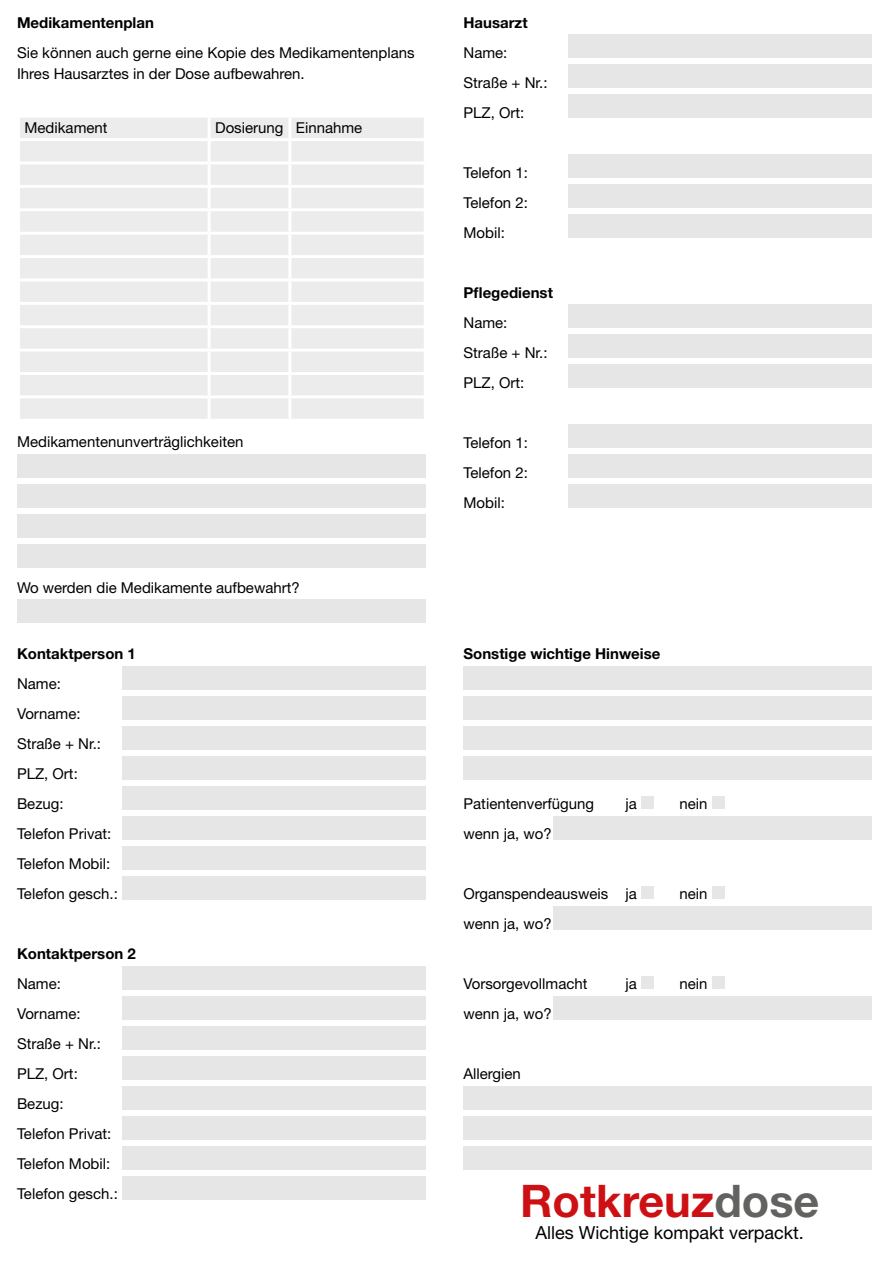
<style>
.page{position:relative;width:893px;height:1263px;background:#fff}
.page>*{position:absolute;margin:0;border:0;box-sizing:border-box;transform-origin:0 0}
.t1{font:700 45px "Helvetica Neue LT Std";color:#cd1013}
.t2{font:18px "Helvetica Neue LT Std";color:#000}
.t3{font:15px/30px "Helvetica Neue LT Std";color:#000}
.t4{font:700 15px "Helvetica Neue LT Std";color:#000}
.s1{color:#626261}
</style>
<div class="page">
<div style="left:568px;top:34px;width:304px;height:24px;background:#e6e6e6"></div>
<div style="left:568px;top:64px;width:304px;height:24px;background:#e6e6e6"></div>
<div style="left:568px;top:94px;width:304px;height:24px;background:#e6e6e6"></div>
<div style="left:568px;top:154px;width:304px;height:24px;background:#e6e6e6"></div>
<div style="left:568px;top:184px;width:304px;height:24px;background:#e6e6e6"></div>
<div style="left:568px;top:214px;width:304px;height:24px;background:#e6e6e6"></div>
<div style="left:568px;top:304px;width:304px;height:24px;background:#e6e6e6"></div>
<div style="left:568px;top:334px;width:304px;height:24px;background:#e6e6e6"></div>
<div style="left:568px;top:364px;width:304px;height:24px;background:#e6e6e6"></div>
<div style="left:568px;top:424px;width:304px;height:24px;background:#e6e6e6"></div>
<div style="left:568px;top:454px;width:304px;height:24px;background:#e6e6e6"></div>
<div style="left:568px;top:484px;width:304px;height:24px;background:#e6e6e6"></div>
<div style="left:122px;top:666px;width:303px;height:23px;background:#e6e6e6"></div>
<div style="left:122px;top:696px;width:303px;height:23px;background:#e6e6e6"></div>
<div style="left:122px;top:726px;width:303px;height:23px;background:#e6e6e6"></div>
<div style="left:122px;top:756px;width:303px;height:23px;background:#e6e6e6"></div>
<div style="left:122px;top:786px;width:303px;height:23px;background:#e6e6e6"></div>
<div style="left:122px;top:816px;width:303px;height:23px;background:#e6e6e6"></div>
<div style="left:122px;top:846px;width:303px;height:23px;background:#e6e6e6"></div>
<div style="left:122px;top:876px;width:303px;height:23px;background:#e6e6e6"></div>
<div style="left:122px;top:966px;width:303px;height:23px;background:#e6e6e6"></div>
<div style="left:122px;top:996px;width:303px;height:23px;background:#e6e6e6"></div>
<div style="left:122px;top:1026px;width:303px;height:23px;background:#e6e6e6"></div>
<div style="left:122px;top:1056px;width:303px;height:23px;background:#e6e6e6"></div>
<div style="left:122px;top:1086px;width:303px;height:23px;background:#e6e6e6"></div>
<div style="left:122px;top:1116px;width:303px;height:23px;background:#e6e6e6"></div>
<div style="left:122px;top:1146px;width:303px;height:23px;background:#e6e6e6"></div>
<div style="left:122px;top:1176px;width:303px;height:23px;background:#e6e6e6"></div>
<div style="left:20px;top:118px;width:404px;height:301px;background:#ececec"></div>
<hr style="left:208px;top:118px;width:3px;height:20px;background:#fff">
<hr style="left:288px;top:118px;width:3px;height:20px;background:#fff">
<hr style="left:17px;top:138px;width:192px;height:3px;background:#fff">
<hr style="left:209px;top:138px;width:81px;height:3px;background:#fff">
<hr style="left:208px;top:141px;width:3px;height:20px;background:#fff">
<hr style="left:290px;top:138px;width:137px;height:3px;background:#fff">
<hr style="left:288px;top:141px;width:3px;height:20px;background:#fff">
<hr style="left:17px;top:161px;width:192px;height:3px;background:#fff">
<hr style="left:209px;top:161px;width:81px;height:3px;background:#fff">
<hr style="left:208px;top:164px;width:3px;height:21px;background:#fff">
<hr style="left:290px;top:161px;width:137px;height:3px;background:#fff">
<hr style="left:288px;top:164px;width:3px;height:21px;background:#fff">
<hr style="left:17px;top:185px;width:192px;height:3px;background:#fff">
<hr style="left:209px;top:185px;width:81px;height:3px;background:#fff">
<hr style="left:208px;top:188px;width:3px;height:20px;background:#fff">
<hr style="left:290px;top:185px;width:137px;height:3px;background:#fff">
<hr style="left:288px;top:188px;width:3px;height:20px;background:#fff">
<hr style="left:17px;top:208px;width:192px;height:3px;background:#fff">
<hr style="left:209px;top:208px;width:81px;height:3px;background:#fff">
<hr style="left:208px;top:211px;width:3px;height:21px;background:#fff">
<hr style="left:290px;top:208px;width:137px;height:3px;background:#fff">
<hr style="left:288px;top:211px;width:3px;height:21px;background:#fff">
<hr style="left:17px;top:232px;width:192px;height:3px;background:#fff">
<hr style="left:209px;top:232px;width:81px;height:3px;background:#fff">
<hr style="left:208px;top:235px;width:3px;height:20px;background:#fff">
<hr style="left:290px;top:232px;width:137px;height:3px;background:#fff">
<hr style="left:288px;top:235px;width:3px;height:20px;background:#fff">
<hr style="left:17px;top:255px;width:192px;height:3px;background:#fff">
<hr style="left:209px;top:255px;width:81px;height:3px;background:#fff">
<hr style="left:208px;top:258px;width:3px;height:20px;background:#fff">
<hr style="left:290px;top:255px;width:137px;height:3px;background:#fff">
<hr style="left:288px;top:258px;width:3px;height:20px;background:#fff">
<hr style="left:17px;top:278px;width:192px;height:3px;background:#fff">
<hr style="left:209px;top:278px;width:81px;height:3px;background:#fff">
<hr style="left:208px;top:281px;width:3px;height:21px;background:#fff">
<hr style="left:290px;top:278px;width:137px;height:3px;background:#fff">
<hr style="left:288px;top:281px;width:3px;height:21px;background:#fff">
<hr style="left:17px;top:302px;width:192px;height:3px;background:#fff">
<hr style="left:209px;top:302px;width:81px;height:3px;background:#fff">
<hr style="left:208px;top:305px;width:3px;height:20px;background:#fff">
<hr style="left:290px;top:302px;width:137px;height:3px;background:#fff">
<hr style="left:288px;top:305px;width:3px;height:20px;background:#fff">
<hr style="left:17px;top:325px;width:192px;height:3px;background:#fff">
<hr style="left:209px;top:325px;width:81px;height:3px;background:#fff">
<hr style="left:208px;top:328px;width:3px;height:21px;background:#fff">
<hr style="left:290px;top:325px;width:137px;height:3px;background:#fff">
<hr style="left:288px;top:328px;width:3px;height:21px;background:#fff">
<hr style="left:17px;top:349px;width:192px;height:3px;background:#fff">
<hr style="left:209px;top:349px;width:81px;height:3px;background:#fff">
<hr style="left:208px;top:352px;width:3px;height:20px;background:#fff">
<hr style="left:290px;top:349px;width:137px;height:3px;background:#fff">
<hr style="left:288px;top:352px;width:3px;height:20px;background:#fff">
<hr style="left:17px;top:372px;width:192px;height:3px;background:#fff">
<hr style="left:209px;top:372px;width:81px;height:3px;background:#fff">
<hr style="left:208px;top:375px;width:3px;height:20px;background:#fff">
<hr style="left:290px;top:372px;width:137px;height:3px;background:#fff">
<hr style="left:288px;top:375px;width:3px;height:20px;background:#fff">
<hr style="left:17px;top:395px;width:192px;height:3px;background:#fff">
<hr style="left:209px;top:395px;width:81px;height:3px;background:#fff">
<hr style="left:208px;top:398px;width:3px;height:21px;background:#fff">
<hr style="left:290px;top:395px;width:137px;height:3px;background:#fff">
<hr style="left:288px;top:398px;width:3px;height:21px;background:#fff">
<div style="left:17px;top:454px;width:408px;height:23px;background:#e6e6e6"></div>
<div style="left:17px;top:484px;width:408px;height:23px;background:#e6e6e6"></div>
<div style="left:17px;top:514px;width:408px;height:23px;background:#e6e6e6"></div>
<div style="left:17px;top:544px;width:408px;height:23px;background:#e6e6e6"></div>
<div style="left:17px;top:599px;width:408px;height:24px;background:#e6e6e6"></div>
<div style="left:463px;top:666px;width:409px;height:23px;background:#e6e6e6"></div>
<div style="left:463px;top:696px;width:409px;height:23px;background:#e6e6e6"></div>
<div style="left:463px;top:726px;width:409px;height:23px;background:#e6e6e6"></div>
<div style="left:463px;top:756px;width:409px;height:23px;background:#e6e6e6"></div>
<div style="left:641px;top:796px;width:13px;height:13px;background:#e6e6e6"></div>
<div style="left:712px;top:796px;width:12px;height:13px;background:#e6e6e6"></div>
<div style="left:553px;top:816px;width:319px;height:23px;background:#e6e6e6"></div>
<div style="left:641px;top:886px;width:13px;height:13px;background:#e6e6e6"></div>
<div style="left:712px;top:886px;width:12px;height:13px;background:#e6e6e6"></div>
<div style="left:553px;top:906px;width:319px;height:23px;background:#e6e6e6"></div>
<div style="left:641px;top:976px;width:13px;height:13px;background:#e6e6e6"></div>
<div style="left:712px;top:976px;width:12px;height:13px;background:#e6e6e6"></div>
<div style="left:553px;top:996px;width:319px;height:23px;background:#e6e6e6"></div>
<div style="left:463px;top:1086px;width:409px;height:23px;background:#e6e6e6"></div>
<div style="left:463px;top:1116px;width:409px;height:23px;background:#e6e6e6"></div>
<div style="left:463px;top:1146px;width:409px;height:23px;background:#e6e6e6"></div>
<p class="t4" style="left:17px;top:13px;width:138px">Medikamentenplan</p>
<p class="t3" style="left:17px;top:42px;width:399px;line-height:21px">Sie können auch gerne eine Kopie des Medikamentenplans<br>Ihres Hausarztes in der Dose aufbewahren.</p>
<p class="t3" style="left:25px;top:112px;width:85px">Medikament</p>
<p class="t3" style="left:215px;top:112px;width:149px">Dosierung Einnahme</p>
<p class="t3" style="left:17px;top:427px;width:228px">Medikamentenunverträglichkeiten</p>
<p class="t3" style="left:17px;top:572px;width:284px">Wo werden die Medikamente aufbewahrt?</p>
<p class="t4" style="left:17px;top:645px;width:120px">Kontaktperson 1</p>
<p class="t3" style="left:17px;top:669px;width:102px">Name:<br>Vorname:<br>Straße + Nr.:<br>PLZ, Ort:<br>Bezug:<br>Telefon Privat:<br>Telefon Mobil:<br>Telefon gesch.:</p>
<p class="t4" style="left:17px;top:945px;width:120px">Kontaktperson 2</p>
<p class="t3" style="left:17px;top:969px;width:102px">Name:<br>Vorname:<br>Straße + Nr.:<br>PLZ, Ort:<br>Bezug:<br>Telefon Privat:<br>Telefon Mobil:<br>Telefon gesch.:</p>
<p class="t4" style="left:463px;top:13px;width:66px">Hausarzt</p>
<p class="t3" style="left:463px;top:37px;width:86px">Name:<br>Straße + Nr.:<br>PLZ, Ort:</p>
<p class="t3" style="left:463px;top:157px;width:66px;text-align:justify">Telefon 1:<br>Telefon 2:<br>Mobil:</p>
<p class="t4" style="left:463px;top:283px;width:91px">Pflegedienst</p>
<p class="t3" style="left:463px;top:307px;width:86px">Name:<br>Straße + Nr.:<br>PLZ, Ort:</p>
<p class="t3" style="left:463px;top:427px;width:66px;text-align:justify">Telefon 1:<br>Telefon 2:<br>Mobil:</p>
<p class="t4" style="left:463px;top:645px;width:198px">Sonstige wichtige Hinweise</p>
<p class="t3" style="left:463px;top:789px;width:132px">Patientenverfügung</p>
<p class="t3" style="left:625px;top:789px;width:13px">ja</p>
<p class="t3" style="left:679px;top:789px;width:30px">nein</p>
<p class="t3" style="left:463px;top:819px;width:90px">wenn ja, wo?</p>
<p class="t3" style="left:463px;top:879px;width:175px">Organspendeausweis ja</p>
<p class="t3" style="left:679px;top:879px;width:30px">nein</p>
<p class="t3" style="left:463px;top:909px;width:90px">wenn ja, wo?</p>
<p class="t3" style="left:463px;top:969px;width:126px">Vorsorgevollmacht</p>
<p class="t3" style="left:625px;top:969px;width:13px">ja</p>
<p class="t3" style="left:679px;top:969px;width:30px">nein</p>
<p class="t3" style="left:463px;top:999px;width:90px">wenn ja, wo?</p>
<p class="t3" style="left:463px;top:1059px;width:59px">Allergien</p>
<h1 class="t1" style="left:520px;top:1173px;width:301px">Rotkreuz<span class="s1">dose</span></h1>
<p class="t2" style="left:535px;top:1222px;width:270px">Alles Wichtige kompakt verpackt.</p>
</div>
